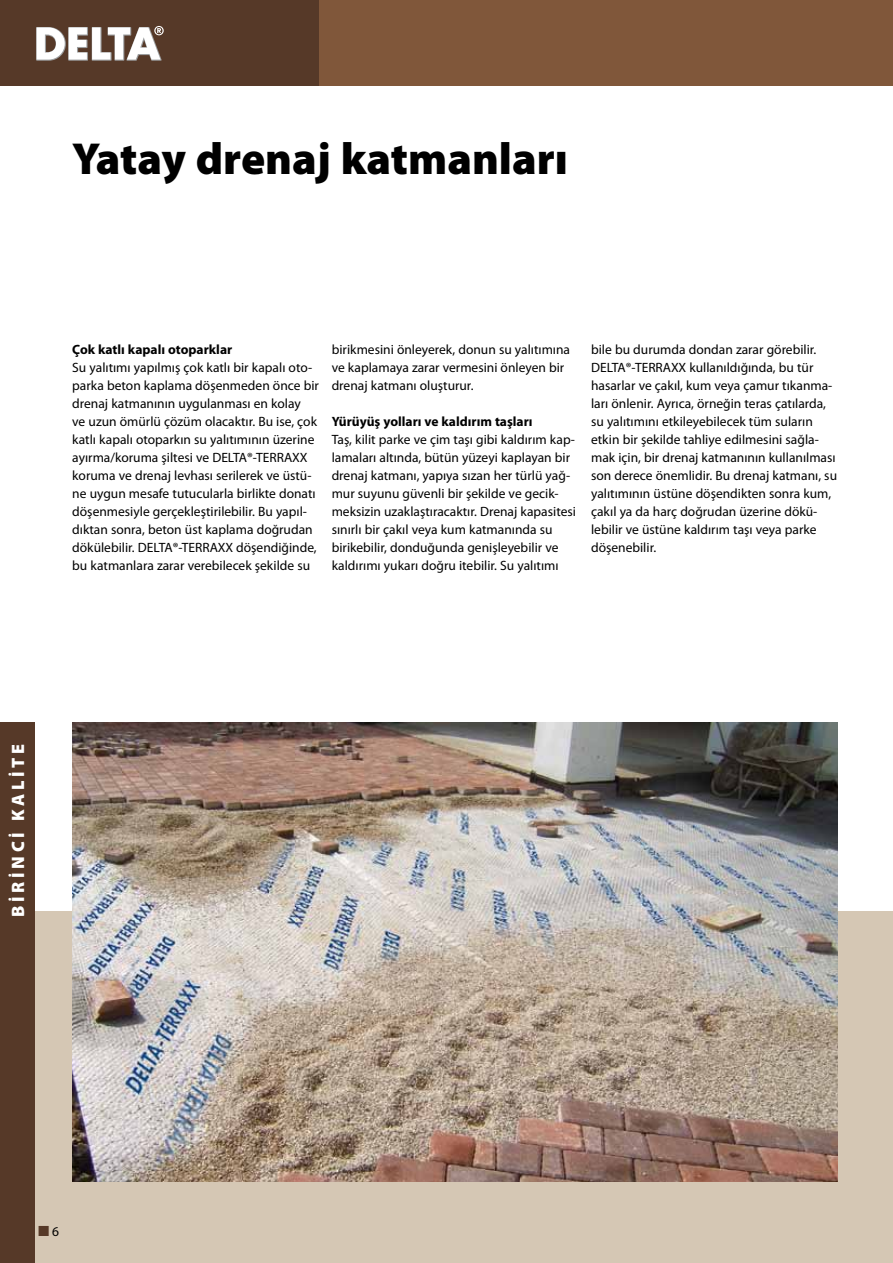
<style>
.page{position:relative;width:893px;height:1263px;background:#fff}
.page>*{position:absolute;margin:0;border:0;box-sizing:border-box;transform-origin:0 0}
.t1{font:900 45px "Myriad Pro Doerken";color:#000}
.t2{font:900 18px "Myriad Pro Doerken";letter-spacing:.2em;color:#fff}
.t3{font:13.5px/18px "Myriad Pro Doerken";color:#000}
.t4{font:700 13.5px "Myriad Pro Doerken";color:#000}
.t5{font:13.5px "Myriad Pro Doerken";color:#563928}
.s1{color:#000}
</style>
<div class="page">
<div style="left:0;top:912px;width:893px;height:351px;background:#d5c7b4"></div>
<img style="left:72px;top:723px;width:766px;height:459px">
<div style="left:0;top:723px;width:34px;height:540px;background:#563928"></div>
<div style="left:319px;top:0;width:574px;height:85px;background:#80573a"></div>
<div style="left:0;top:0;width:319px;height:85px;background:#563928"></div>
<svg style="left:36px;top:26px;width:128px;height:35px"></svg>
<h1 class="t1" style="left:72px;top:129px;width:497px">Yatay drenaj katmanları</h1>
<p class="t4" style="left:72px;top:340px;width:161px">Çok katlı kapalı otoparklar</p>
<p class="t3" style="left:72px;top:358px;width:248px">Su yalıtımı yapılmış çok katlı bir kapalı oto&shy;parka beton kaplama döşenmeden önce bir drenaj katmanının uygulanması en kolay<br>ve uzun ömürlü çözüm olacaktır. Bu ise, çok katlı kapalı otoparkın su yalıtımının üzerine ayırma/koruma şiltesi ve DELTA®-TERRAXX koruma ve drenaj levhası serilerek ve üstü&shy;ne uygun mesafe tutucularla birlikte donatı döşenmesiyle gerçekleştirilebilir. Bu yapıl&shy;dıktan sonra, beton üst kaplama doğrudan dökülebilir. DELTA®-TERRAXX döşendiğinde, bu katmanlara zarar verebilecek şekilde su</p>
<p class="t3" style="left:332px;top:340px;width:240px">birikmesini önleyerek, donun su yalıtımına ve kaplamaya zarar vermesini önleyen bir drenaj katmanı oluşturur.</p>
<p class="t4" style="left:332px;top:412px;width:202px">Yürüyüş yolları ve kaldırım taşları</p>
<p class="t3" style="left:332px;top:430px;width:246px">Taş, kilit parke ve çim taşı gibi kaldırım kap&shy;lamaları altında, bütün yüzeyi kaplayan bir drenaj katmanı, yapıya sızan her türlü yağ&shy;mur suyunu güvenli bir şekilde ve gecik&shy;meksizin uzaklaştıracaktır. Drenaj kapasitesi sınırlı bir çakıl veya kum katmanında su birikebilir, donduğunda genişleyebilir ve kaldırımı yukarı doğru itebilir. Su yalıtımı</p>
<p class="t3" style="left:591px;top:340px;width:247px">bile bu durumda dondan zarar görebilir.<br>DELTA®-TERRAXX kullanıldığında, bu tür hasarlar ve çakıl, kum veya çamur tıkanma&shy;ları önlenir. Ayrıca, örneğin teras çatılarda, su yalıtımını etkileyebilecek tüm suların etkin bir şekilde tahliye edilmesini sağla&shy;mak için, bir drenaj katmanının kullanılması son derece önemlidir. Bu drenaj katmanı, su yalıtımının üstüne döşendikten sonra kum, çakıl ya da harç doğrudan üzerine dökü&shy;lebilir ve üstüne kaldırım taşı veya parke döşenebilir.</p>
<h2 class="t2" style="left:6px;top:916px;width:174px;rotate:-90deg">BİRİNCİ KALİTE</h2>
<p class="t5" style="left:38px;top:1223px;width:22px">■<span class="s1">6</span></p>
</div>
